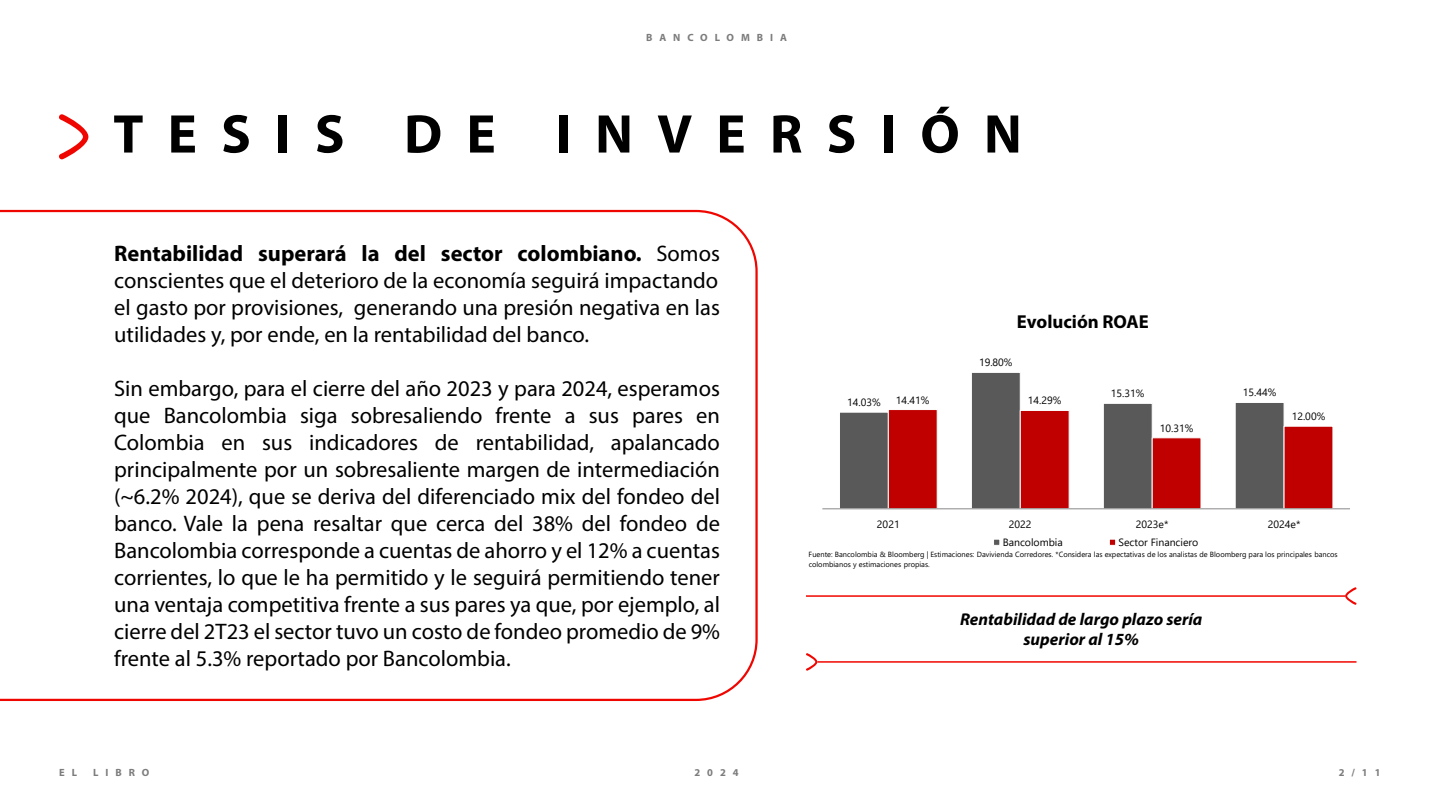
<style>
.page{position:relative;width:1440px;height:810px;background:#fff}
.page>*{position:absolute;margin:0;border:0;box-sizing:border-box;transform-origin:0 0}
.t1{font:700 54.97px "Myriad Pro";letter-spacing:.44em;color:#000}
.t2{font:22.5px/27px "Myriad Pro";color:#000;text-align:justify}
.t3{font:700 18.75px "Myriad Pro";color:#000}
.t4{font:italic 700 17.1px/20.5px "Myriad Pro";color:#000;text-align:center}
.t5{font:10.5px "Segoe UI";color:#000}
.t6{font:700 10.5px "Myriad Pro";letter-spacing:.66em;color:#7c7c7c}
.t7{font:7.5px/10px "Segoe UI";color:#000}
.s1{font-weight:700}
</style>
<div class="page">
<svg style="left:59px;top:114px;width:30px;height:46px"></svg>
<svg style="left:0;top:209px;width:758px;height:492px"></svg>
<svg style="left:839px;top:372px;width:445px;height:137px"></svg>
<svg style="left:888px;top:409px;width:445px;height:100px"></svg>
<hr style="left:822px;top:509px;width:528px;height:1px;background:#898989">
<div style="left:993px;top:539px;width:7px;height:7px;background:#595959;border:1px solid #fff"></div>
<div style="left:1109px;top:539px;width:7px;height:7px;background:#c00000;border:1px solid #fff"></div>
<svg style="left:1345px;top:587px;width:12px;height:18px"></svg>
<hr style="left:806px;top:595px;width:539px;height:2px;background:#f00600">
<svg style="left:806px;top:653px;width:11px;height:18px"></svg>
<hr style="left:817px;top:661px;width:540px;height:2px;background:#f00600">
<p class="t6" style="left:646px;top:31px;width:142px">BANCOLOMBIA</p>
<h1 class="t1" style="left:113px;top:98px;width:910px">TESIS DE INVERSIÓN</h1>
<p class="t2" style="left:114px;top:240px;width:607px"><span class="s1">Rentabilidad superará la del sector colombiano.</span> Somos conscientes que el deterioro de la economía seguirá impactando el gasto por provisiones, generando una presión negativa en las utilidades y, por ende, en la rentabilidad del banco.</p>
<p class="t2" style="left:114px;top:375px;width:607px">Sin embargo, para el cierre del año 2023 y para 2024, esperamos que Bancolombia siga sobresaliendo frente a sus pares en Colombia en sus indicadores de rentabilidad, apalancado principalmente por un sobresaliente margen de intermediación (~6.2% 2024), que se deriva del diferenciado mix del fondeo del banco. Vale la pena resaltar que cerca del 38% del fondeo de Bancolombia corresponde a cuentas de ahorro y el 12% a cuentas corrientes, lo que le ha permitido y le seguirá permitiendo tener una ventaja competitiva frente a sus pares ya que, por ejemplo, al cierre del 2T23 el sector tuvo un costo de fondeo promedio de 9% frente al 5.3% reportado por Bancolombia.</p>
<p class="t3" style="left:1017px;top:309px;width:134px">Evolución ROAE</p>
<p class="t5" style="left:847px;top:393px;width:35px">14.03%</p>
<p class="t5" style="left:979px;top:353px;width:35px">19.80%</p>
<p class="t5" style="left:896px;top:390px;width:35px">14.41%</p>
<p class="t5" style="left:1028px;top:391px;width:35px">14.29%</p>
<p class="t5" style="left:1111px;top:384px;width:35px">15.31%</p>
<p class="t5" style="left:1243px;top:383px;width:35px">15.44%</p>
<p class="t5" style="left:1160px;top:418px;width:35px">10.31%</p>
<p class="t5" style="left:1292px;top:407px;width:35px">12.00%</p>
<p class="t5" style="left:877px;top:514px;width:24px">2021</p>
<p class="t5" style="left:1009px;top:514px;width:24px">2022</p>
<p class="t5" style="left:1136px;top:514px;width:34px">2023e*</p>
<p class="t5" style="left:1268px;top:514px;width:34px">2024e*</p>
<p class="t5" style="left:1003px;top:532px;width:62px">Bancolombia</p>
<p class="t5" style="left:1119px;top:532px;width:81px">Sector Financiero</p>
<p class="t7" style="left:809px;top:549px;width:531px">Fuente: Bancolombia &amp; Bloomberg | Estimaciones: Davivienda Corredores. *Considera las expectativas de los analistas de Bloomberg para los principales bancos colombianos y estimaciones propias.</p>
<p class="t4" style="left:960px;top:608px;width:244px">Rentabilidad de largo plazo sería superior al 15%</p>
<p class="t6" style="left:59px;top:766px;width:19px">E L</p>
<p class="t6" style="left:93px;top:766px;width:58px">LIBRO</p>
<p class="t6" style="left:694px;top:766px;width:46px">2024</p>
<p class="t6" style="left:1339px;top:766px;width:43px">2/11</p>
</div>
